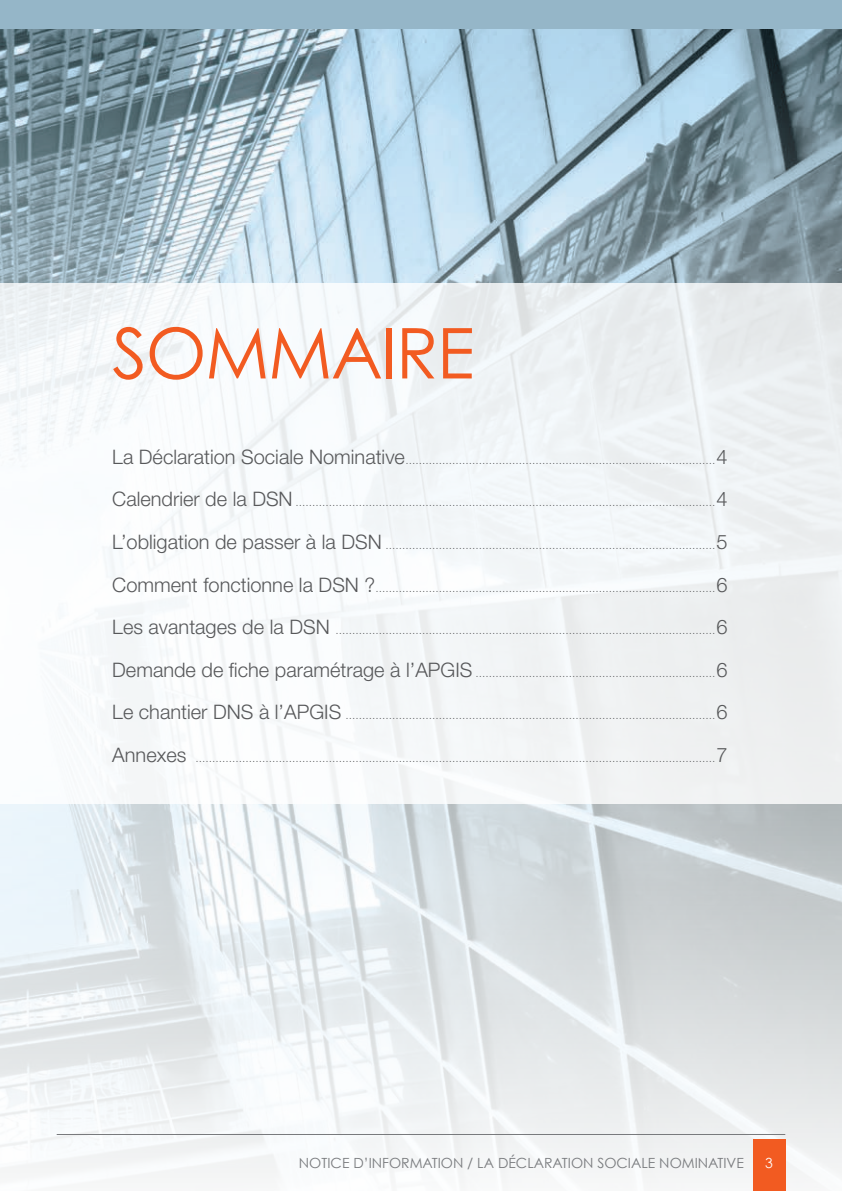
<style>
.page{position:relative;width:842px;height:1191px;background:#fff}
.page>*{position:absolute;margin:0;border:0;box-sizing:border-box;transform-origin:0 0}
.t1{font:70px "Century Gothic";letter-spacing:-.02em;color:#f25b21}
.t2{font:300 20px "Helvetica Neue LT Std";color:#57585a}
.t3{font:14px "Century Gothic";color:#787a7d}
.t4{font:14px "Century Gothic";color:#fff}
.t5{font:300 10px "Helvetica Neue LT Std";color:#57585a}
.s1{font-size:10px}
.s2{font-size:20px}
</style>
<div class="page">
<img style="left:0;top:28px;width:842px;height:1163px">
<div style="left:753px;top:1140px;width:32px;height:51px;background:#f25b21"></div>
<hr style="left:57px;top:1134px;width:728px;height:1px;background:#787a7d">
<div style="left:0;top:0;width:842px;height:28px;background:#95b6c8"></div>
<div style="left:0;top:283px;width:842px;height:521px;background:#f3f7f8"></div>
<p class="t1" style="left:112px;top:310px;width:364px">SOMMAIRE</p>
<p class="t2" style="left:112px;top:444px;width:617px">La Déclaration Sociale Nominative<span class="s1">…………………………………………………………………………………</span>4</p>
<p class="t5" style="left:112px;top:496px;width:617px"><span class="s2">Calendrier de la DSN</span> ………………………………………………………………………………………………………………<span class="s2">4</span></p>
<p class="t5" style="left:112px;top:539px;width:617px"><span class="s2">L’obligation de passer à la DSN</span> ………………………………………………………………………………………<span class="s2">5</span></p>
<p class="t5" style="left:112px;top:582px;width:617px"><span class="s2">Comment fonctionne la DSN ?</span>…………………………………………………………………………………………<span class="s2">6</span></p>
<p class="t5" style="left:112px;top:624px;width:617px"><span class="s2">Les avantages de la DSN</span> ……………………………………………………………………………………………………<span class="s2">6</span></p>
<p class="t2" style="left:112px;top:657px;width:617px">Demande de fiche paramétrage à l’APGIS <span class="s1">………………………………………………………………</span>6</p>
<p class="t5" style="left:112px;top:709px;width:617px"><span class="s2">Le chantier DNS à l’APGIS</span> …………………………………………………………………………………………………<span class="s2">6</span></p>
<p class="t5" style="left:112px;top:752px;width:617px"><span class="s2">Annexes</span> …………………………………………………………………………………………………………………………………………<span class="s2">7</span></p>
<p class="t3" style="left:299px;top:1154px;width:446px">NOTICE D’INFORMATION / LA DÉCLARATION SOCIALE NOMINATIVE</p>
<p class="t4" style="left:765px;top:1154px;width:9px">3</p>
</div>
